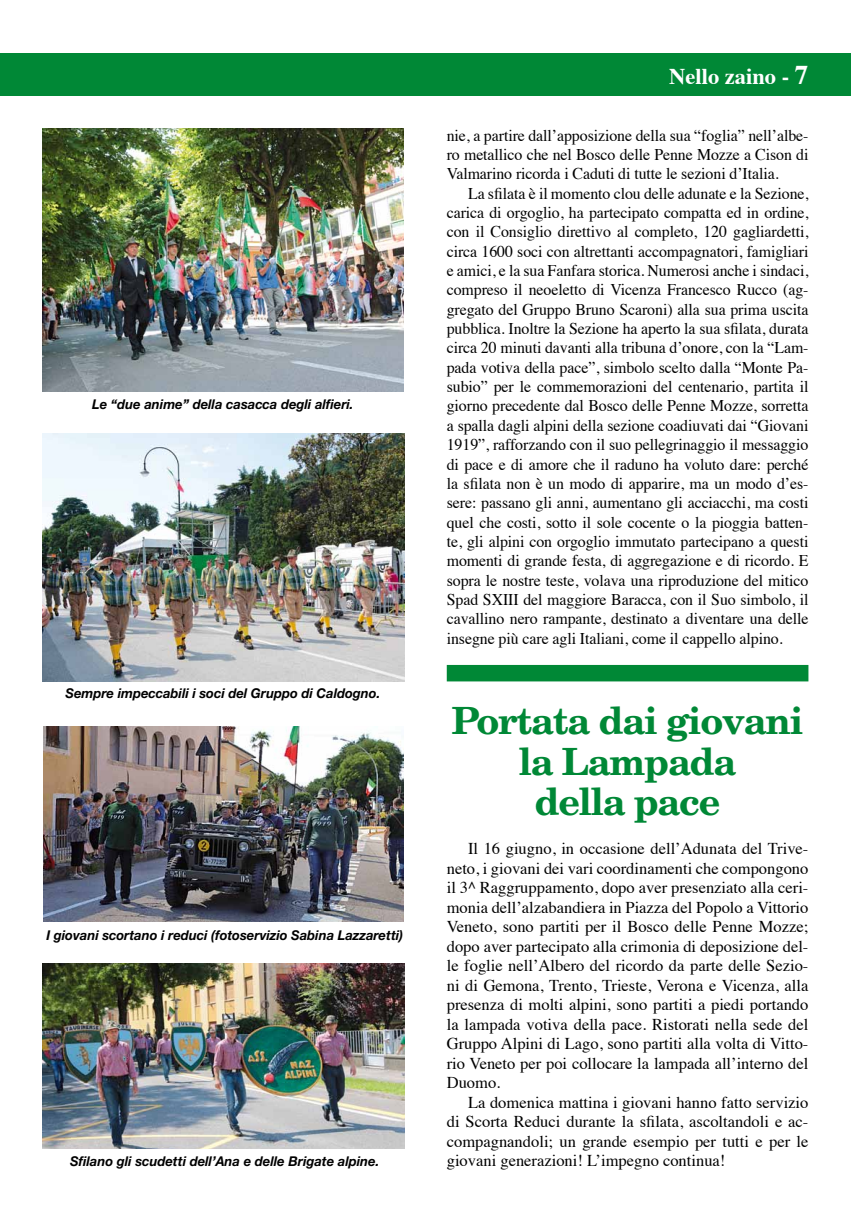
<style>
.page{position:relative;width:851px;height:1212px;background:#fff}
.page>*{position:absolute;margin:0;border:0;box-sizing:border-box;transform-origin:0 0}
.t1{font:700 37.5px/40.5px "New Century Schlbk";letter-spacing:-.035em;color:#008836;text-align:center}
.t2{font:700 22.5px "Times";color:#fff}
.t3{font:16.5px/19.5px "Times";color:#000;text-align:justify}
.t4{font:16.35px/19.4px "Times";letter-spacing:-.005em;color:#000;text-align:justify}
.t5{font:italic 700 13.5px "Helvetica Neue";color:#000}
.s1{font-size:27px}
</style>
<div class="page">
<div style="left:0;top:53px;width:850px;height:43px;background:#008836"></div>
<img style="left:42px;top:128px;width:361px;height:263px">
<img style="left:43px;top:434px;width:361px;height:247px">
<img style="left:43px;top:726px;width:360px;height:196px">
<img style="left:43px;top:963px;width:361px;height:185px">
<div style="left:446px;top:665px;width:362px;height:16px;background:#008836"></div>
<p class="t5" style="left:92px;top:396px;width:263px">Le “due anime” della casacca degli alfieri.</p>
<p class="t5" style="left:66px;top:685px;width:316px">Sempre impeccabili i soci del Gruppo di Caldogno.</p>
<p class="t5" style="left:46px;top:927px;width:358px">I giovani scortano i reduci (fotoservizio Sabina Lazzaretti)</p>
<p class="t5" style="left:70px;top:1153px;width:311px">Sfilano gli scudetti dell’Ana e delle Brigate alpine.</p>
<h2 class="t2" style="left:669px;top:55px;width:141px">Nello zaino - <span class="s1">7</span></h2>
<p class="t4" style="left:446px;top:124px;width:363px">nie, a partire dall’apposizione della sua “foglia” nell’albe&shy;ro metallico che nel Bosco delle Penne Mozze a Cison di Valmarino ricorda i Caduti di tutte le sezioni d’Italia.</p>
<p class="t4" style="left:446px;top:182px;width:363px;text-indent:21px">La sfilata è il momento clou delle adunate e la Sezione, carica di orgoglio, ha partecipato compatta ed in ordine, con il Consiglio direttivo al completo, 120 gagliardetti, circa 1600 soci con altrettanti accompagnatori, famigliari e amici, e la sua Fanfara storica. Numerosi anche i sindaci, compreso il neoeletto di Vicenza Francesco Rucco (ag&shy;gregato del Gruppo Bruno Scaroni) alla sua prima uscita pubblica. Inoltre la Sezione ha aperto la sua sfilata, durata circa 20 minuti davanti alla tribuna d’onore, con la “Lam&shy;pada votiva della pace”, simbolo scelto dalla “Monte Pa&shy;subio” per le commemorazioni del centenario, partita il giorno precedente dal Bosco delle Penne Mozze, sorretta a spalla dagli alpini della sezione coadiuvati dai “Giovani 1919”, rafforzando con il suo pellegrinaggio il messaggio di pace e di amore che il raduno ha voluto dare: perché la sfilata non è un modo di apparire, ma un modo d’es&shy;sere: passano gli anni, aumentano gli acciacchi, ma costi quel che costi, sotto il sole cocente o la pioggia batten&shy;te, gli alpini con orgoglio immutato partecipano a questi momenti di grande festa, di aggregazione e di ricordo. E sopra le nostre teste, volava una riproduzione del mitico Spad SXIII del maggiore Baracca, con il Suo simbolo, il cavallino nero rampante, destinato a diventare una delle insegne più care agli Italiani, come il cappello alpino.</p>
<h1 class="t1" style="left:451px;top:700px;width:354px">Portata dai giovani la Lampada<br>della pace</h1>
<p class="t3" style="left:446px;top:837px;width:363px;text-indent:21px">Il 16 giugno, in occasione dell’Adunata del Trive&shy;neto, i giovani dei vari coordinamenti che compongono il 3^ Raggruppamento, dopo aver presenziato alla ceri&shy;monia dell’alzabandiera in Piazza del Popolo a Vittorio Veneto, sono partiti per il Bosco delle Penne Mozze; dopo aver partecipato alla crimonia di deposizione del&shy;le foglie nell’Albero del ricordo da parte delle Sezio&shy;ni di Gemona, Trento, Trieste, Verona e Vicenza, alla presenza di molti alpini, sono partiti a piedi portando la lampada votiva della pace. Ristorati nella sede del Gruppo Alpini di Lago, sono partiti alla volta di Vitto&shy;rio Veneto per poi collocare la lampada all’interno del Duomo.</p>
<p class="t3" style="left:446px;top:1091px;width:363px;text-indent:21px">La domenica mattina i giovani hanno fatto servizio di Scorta Reduci durante la sfilata, ascoltandoli e ac&shy;compagnandoli; un grande esempio per tutti e per le giovani generazioni! L’impegno continua!</p>
</div>
